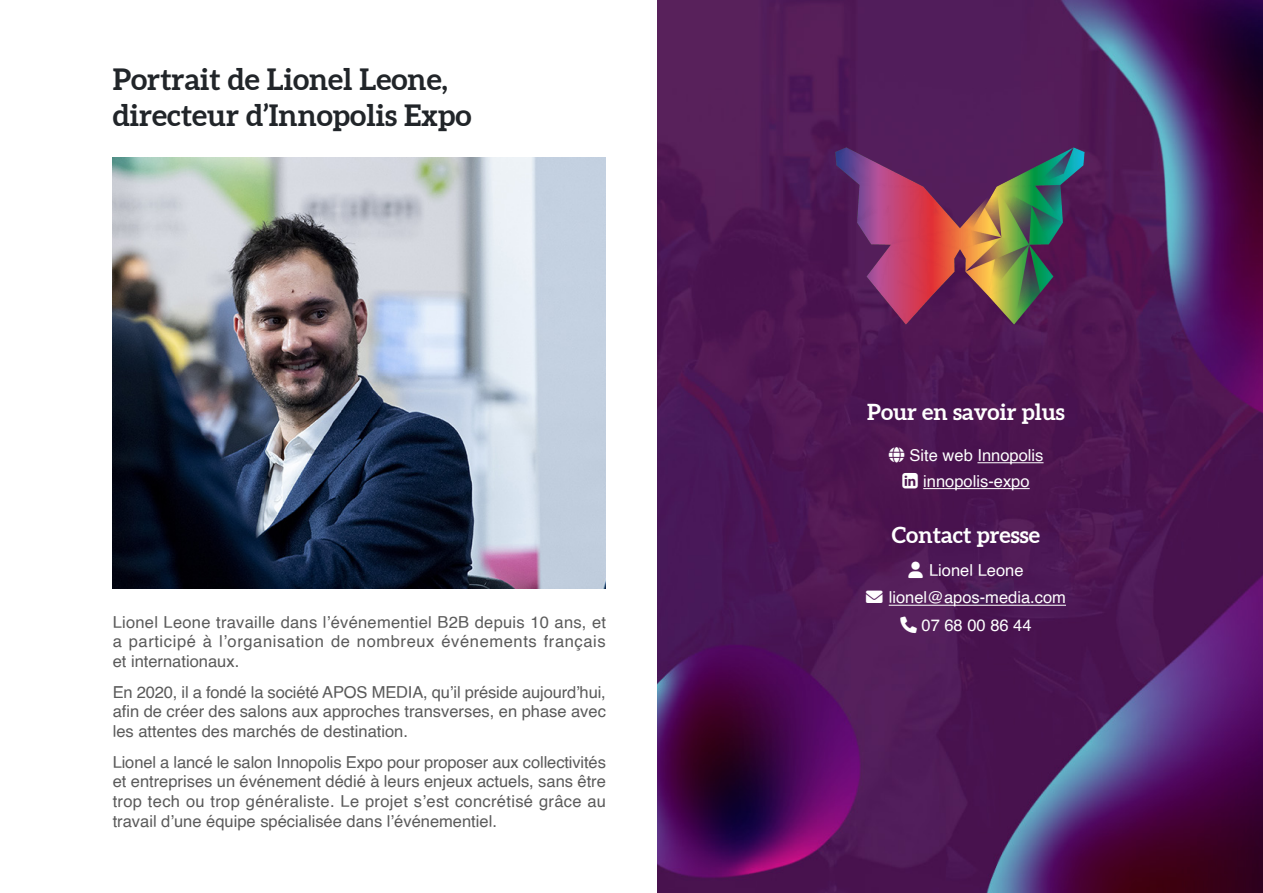
<style>
.page{position:relative;width:1263px;height:893px;background:#fff}
.page>*{position:absolute;margin:0;border:0;box-sizing:border-box;transform-origin:0 0}
.t1{font:700 30px/36px "Aleo";color:#212529}
.t2{font:700 22.5px "Aleo";color:#fff}
.t3{font:16.5px/19.8px "Helvetica";color:#5a5a5a;text-align:justify}
.t4{font:16.5px/25.8px "Helvetica";color:#fff;text-align:center}
</style>
<div class="page">
<img style="left:113px;top:157px;width:493px;height:431px">
<img style="left:657px;top:0;width:606px;height:893px">
<hr style="left:977px;top:462px;width:66px;height:1px;background:#fff">
<hr style="left:923px;top:488px;width:107px;height:1px;background:#fff">
<hr style="left:889px;top:605px;width:177px;height:1px;background:#fff">
<img style="left:822px;top:138px;width:276px;height:196px">
<svg style="left:889px;top:447px;width:15px;height:15px"></svg>
<svg style="left:902px;top:472px;width:16px;height:16px"></svg>
<svg style="left:908px;top:561px;width:15px;height:17px"></svg>
<svg style="left:900px;top:616px;width:17px;height:17px"></svg>
<h1 class="t1" style="left:113px;top:62px;width:360px">Portrait de Lionel Leone, directeur d’Innopolis Expo</h1>
<p class="t3" style="left:113px;top:612px;width:495px">Lionel Leone travaille dans l’événementiel B2B depuis 10 ans, et a participé à l’organisation de nombreux événements français et internationaux.</p>
<p class="t3" style="left:113px;top:682px;width:495px">En 2020, il a fondé la société APOS MEDIA, qu’il préside aujourd’hui, afin de créer des salons aux approches transverses, en phase avec les attentes des marchés de destination.</p>
<p class="t3" style="left:113px;top:752px;width:495px">Lionel a lancé le salon Innopolis Expo pour proposer aux collectivités et entreprises un événement dédié à leurs enjeux actuels, sans être trop tech ou trop généraliste. Le projet s’est concrétisé grâce au travail d’une équipe spécialisée dans l’événementiel.</p>
<h2 class="t2" style="left:867px;top:398px;width:199px">Pour en savoir plus</h2>
<p class="t4" style="left:910px;top:442px;width:135px">Site web Innopolis innopolis-expo</p>
<h2 class="t2" style="left:892px;top:521px;width:150px">Contact presse</h2>
<p class="t4" style="left:929px;top:558px;width:96px">Lionel Leone</p>
<p class="t4" style="left:866px;top:585px;width:201px">✉ lionel@apos-media.com</p>
<p class="t4" style="left:921px;top:612px;width:112px">07 68 00 86 44</p>
</div>
